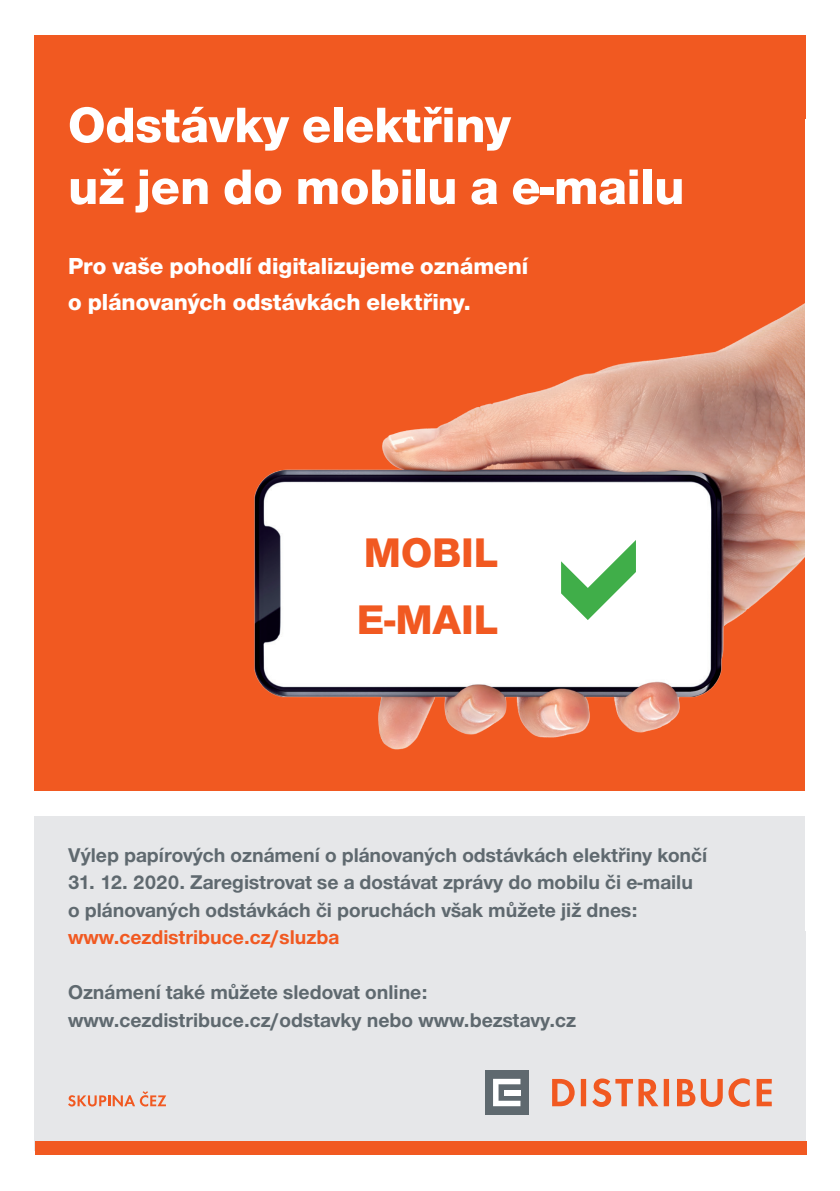
<style>
.page{position:relative;width:840px;height:1191px;background:#fff}
.page>*{position:absolute;margin:0;border:0;box-sizing:border-box;transform-origin:0 0}
.t1{font:800 51.6px/61.8px "Nimbus CEZOT";color:#fff}
.t2{font:800 42.8px "Nimbus CEZOT";color:#f15921}
.t3{font:800 24px/36px "Nimbus CEZOT";color:#fff}
.t4{font:700 20.6px/27.4px "Nimbus CEZOT";color:#5f696f}
.t5{font:700 20.6px "Nimbus CEZOT";color:#f15921}
</style>
<div class="page">
<div style="left:34px;top:816px;width:771px;height:335px;background:#e6e7e9"></div>
<div style="left:34px;top:35px;width:771px;height:756px;background:#f15921"></div>
<div style="left:35px;top:1141px;width:771px;height:13px;background:#f15921"></div>
<svg style="left:68px;top:1091px;width:98px;height:15px"></svg>
<img style="left:254px;top:303px;width:551px;height:447px">
<div style="left:484px;top:1070px;width:44px;height:44px;background:#5f696f"></div>
<svg style="left:493px;top:1078px;width:27px;height:28px"></svg>
<div style="left:504px;top:1089px;width:16px;height:6px;background:#fff"></div>
<svg style="left:552px;top:1078px;width:219px;height:29px"></svg>
<div style="left:560px;top:539px;width:75px;height:81px;background:#fff"></div>
<h1 class="t1" style="left:68px;top:94px;width:617px">Odstávky elektřiny<br>už jen do mobilu a e-mailu</h1>
<p class="t3" style="left:68px;top:248px;width:461px">Pro vaše pohodlí digitalizujeme oznámení o plánovaných odstávkách elektřiny.</p>
<h2 class="t2" style="left:363px;top:528px;width:136px">MOBIL</h2>
<h2 class="t2" style="left:357px;top:595px;width:143px">E-MAIL</h2>
<p class="t4" style="left:68px;top:841px;width:640px">Výlep papírových oznámení o plánovaných odstávkách elektřiny končí</p>
<p class="t4" style="left:68px;top:868px;width:626px">31. 12. 2020. Zaregistrovat se a dostávat zprávy do mobilu či e-mailu o plánovaných odstávkách či poruchách však můžete již dnes:</p>
<p class="t5" style="left:68px;top:925px;width:272px">www.cezdistribuce.cz/sluzba</p>
<p class="t4" style="left:68px;top:978px;width:509px">Oznámení také můžete sledovat online: www.cezdistribuce.cz/odstavky nebo www.bezstavy.cz</p>
</div>
